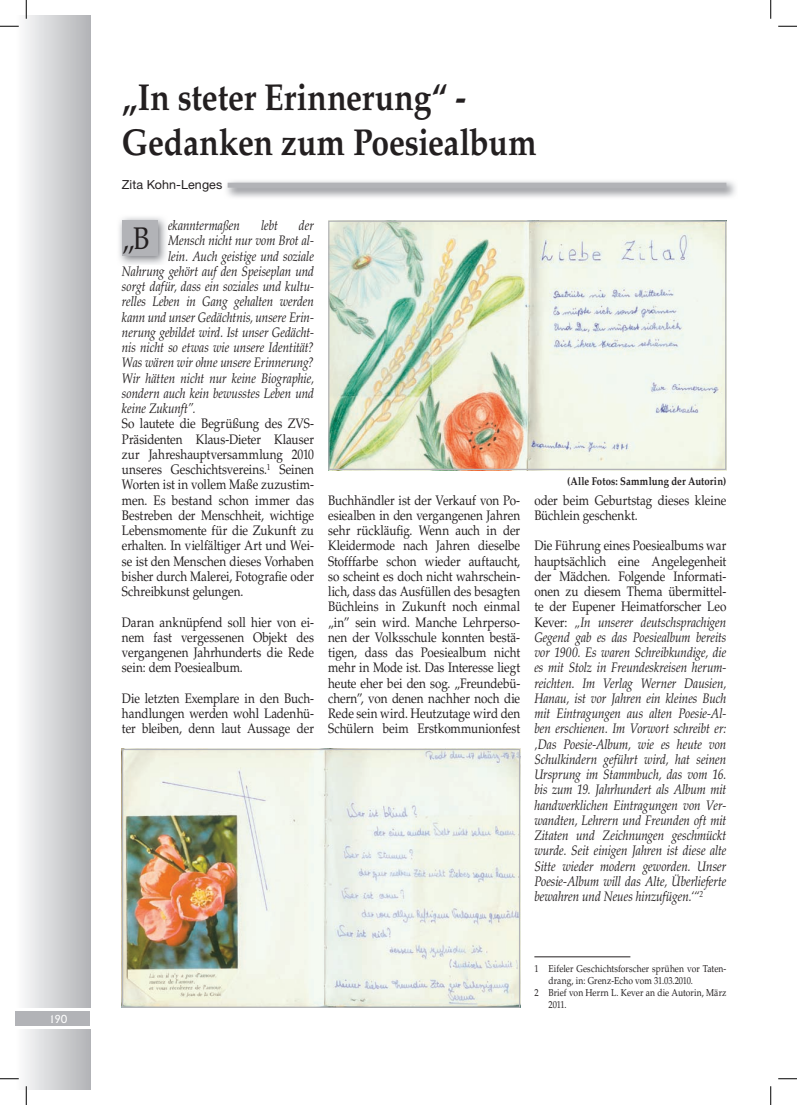
<style>
.page{position:relative;width:797px;height:1105px;background:#fff}
.page>*{position:absolute;margin:0;border:0;box-sizing:border-box;transform-origin:0 0}
.t1{font:700 37.5px/45px "Palatino LT Std";letter-spacing:-.01em;color:#231f20;scale:.85 1}
.t2{font:31.25px "Palatino LT Std";color:#231f20;scale:.85 1}
.t3{font:italic 13.75px/15.2px "Palatino LT Std";letter-spacing:-.005em;color:#231f20;text-align:justify;scale:.85 1}
.t4{font:13.75px/15.2px "Palatino LT Std";letter-spacing:-.005em;color:#231f20;text-align:justify;scale:.85 1}
.t5{font:12.5px "Helvetica Neue LT Std";letter-spacing:.005em;color:#231f20}
.t6{font:700 11.25px "Palatino LT Std";letter-spacing:.01em;color:#231f20;scale:.85 1}
.t7{font:11.25px "Adelon";color:#fff}
.t8{font:10px "Palatino LT Std";letter-spacing:.005em;color:#231f20;scale:.85 1}
.s1{font-style:normal}
</style>
<div class="page">
<div style="left:16px;top:16px;width:74px;height:992px;background:linear-gradient(to right,#fcfcfd,#b3b4b7)"></div>
<div style="left:16px;top:1029px;width:74px;height:60px;background:linear-gradient(to right,#fcfcfd,#b3b4b7)"></div>
<hr style="left:534px;top:957px;width:96px;height:1px;background:#231f20">
<div style="left:228px;top:183px;width:498px;height:5px;background:#b2b3b7"></div>
<img style="left:330px;top:223px;width:394px;height:245px">
<div style="left:328px;top:221px;width:398px;height:249px;border:1px solid #b2b3b7"></div>
<img style="left:124px;top:751px;width:394px;height:255px">
<div style="left:122px;top:749px;width:398px;height:259px;border:1px solid #b2b3b7"></div>
<img style="left:119px;top:217px;width:47px;height:49px">
<div style="left:122px;top:220px;width:35px;height:35px;background:#b2b3b7"></div>
<div style="left:16px;top:1011px;width:74px;height:14px;background:#b2b3b7"></div>
<svg style="left:0;top:25px;width:19px;height:2px"></svg>
<svg style="left:778px;top:25px;width:19px;height:2px"></svg>
<svg style="left:0;top:1078px;width:19px;height:1px"></svg>
<svg style="left:778px;top:1078px;width:19px;height:1px"></svg>
<svg style="left:25px;top:0;width:2px;height:19px"></svg>
<svg style="left:25px;top:1086px;width:2px;height:19px"></svg>
<svg style="left:770px;top:0;width:1px;height:19px"></svg>
<svg style="left:770px;top:1086px;width:1px;height:19px"></svg>
<p class="t7" style="left:49px;top:1012px;width:20px">190</p>
<h1 class="t1" style="left:122px;top:75px;width:489px">„In steter Erinnerung“ -<br>Gedanken zum Poesiealbum</h1>
<p class="t5" style="left:122px;top:177px;width:102px">Zita Kohn-Lenges</p>
<p class="t3" style="left:168px;top:218px;width:86px">ekanntermaßen</p>
<p class="t3" style="left:261px;top:218px;width:21px">lebt</p>
<p class="t3" style="left:299px;top:218px;width:19px">der</p>
<p class="t3" style="left:168px;top:233px;width:173px">Mensch nicht nur vom Brot al-</p>
<p class="t3" style="left:168px;top:248px;width:173px">lein. Auch geistige und soziale</p>
<p class="t3" style="left:122px;top:264px;width:227px">Nahrung gehört auf den Speiseplan und</p>
<p class="t3" style="left:122px;top:279px;width:227px">sorgt dafür, dass ein soziales und kultu-</p>
<p class="t3" style="left:122px;top:294px;width:227px">relles Leben in Gang gehalten werden</p>
<p class="t3" style="left:122px;top:309px;width:227px">kann und unser Gedächtnis, unsere Erin-</p>
<p class="t3" style="left:122px;top:325px;width:227px">nerung gebildet wird. Ist unser Gedächt-</p>
<p class="t3" style="left:122px;top:340px;width:227px">nis nicht so etwas wie unsere Identität?</p>
<p class="t3" style="left:122px;top:355px;width:227px">Was wären wir ohne unsere Erinnerung?</p>
<p class="t3" style="left:122px;top:370px;width:227px">Wir hätten nicht nur keine Biographie,</p>
<p class="t3" style="left:122px;top:386px;width:227px">sondern auch kein bewusstes Leben und</p>
<p class="t3" style="left:122px;top:401px;width:88px">keine Zukunft”.</p>
<p class="t4" style="left:122px;top:416px;width:227px">So lautete die Begrüßung des ZVS-Präsidenten Klaus-Dieter Klauser zur Jahreshauptversammlung 2010 unseres Geschichtsvereins.<sup>1</sup> Seinen Worten ist in vollem Maße zuzustim&shy;men. Es bestand schon immer das Bestreben der Menschheit, wichtige Lebensmomente für die Zukunft zu erhalten. In vielfältiger Art und Wei&shy;se ist den Menschen dieses Vorhaben bisher durch Malerei, Fotografie oder Schreibkunst gelungen.</p>
<p class="t4" style="left:122px;top:614px;width:227px">Daran anknüpfend soll hier von ei&shy;nem fast vergessenen Objekt des vergangenen Jahrhunderts die Rede sein: dem Poesiealbum.</p>
<p class="t4" style="left:122px;top:691px;width:227px">Die letzten Exemplare in den Buch&shy;handlungen werden wohl Ladenhü&shy;ter bleiben, denn laut Aussage der</p>
<h2 class="t2" style="left:122px;top:220px;width:34px">„B</h2>
<p class="t6" style="left:567px;top:474px;width:189px">(alle Fotos: Sammlung der autorin)</p>
<p class="t4" style="left:328px;top:492px;width:227px">Buchhändler ist der Verkauf von Po&shy;esiealben in den vergangenen Jahren sehr rückläufig. Wenn auch in der Kleidermode nach Jahren dieselbe Stofffarbe schon wieder auftaucht, so scheint es doch nicht wahrschein&shy;lich, dass das Ausfüllen des besagten Büchleins in Zukunft noch einmal „in” sein wird. Manche Lehrperso&shy;nen der Volksschule konnten bestä&shy;tigen, dass das Poesiealbum nicht mehr in Mode ist. Das Interesse liegt heute eher bei den sog. „Freundebü&shy;chern”, von denen nachher noch die Rede sein wird. Heutzutage wird den Schülern beim Erstkommunionfest</p>
<p class="t4" style="left:534px;top:492px;width:227px">oder beim Geburtstag dieses kleine<br>Büchlein geschenkt.</p>
<p class="t3" style="left:534px;top:538px;width:227px"><span class="s1">Die Führung eines Poesiealbums war hauptsächlich eine Angelegenheit der Mädchen. Folgende Informati&shy;onen zu diesem Thema übermittel&shy;te der Eupener Heimatforscher Leo Kever:</span> „In unserer deutschsprachigen Gegend gab es das Poesiealbum bereits vor 1900. Es waren Schreibkundige, die es mit Stolz in Freundeskreisen herum&shy;reichten. Im Verlag Werner Dausien, Hanau, ist vor Jahren ein kleines Buch mit Eintragungen aus alten Poesie-Al&shy;ben erschienen. Im Vorwort schreibt er: ‚Das Poesie-Album, wie es heute von Schulkindern geführt wird, hat seinen Ursprung im Stammbuch, das vom 16. bis zum 19. Jahrhundert als Album mit handwerklichen Eintragungen von Ver&shy;wandten, Lehrern und Freunden oft mit Zitaten und Zeichnungen geschmückt wurde. Seit einigen Jahren ist diese alte Sitte wieder modern geworden. Unser Poesie-Album will das Alte, Überlieferte bewahren und Neues hinzufügen.‘“<sup>2</sup></p>
<p class="t8" style="left:534px;top:962px;width:227px">1 Eifeler Geschichtsforscher sprühen vor Taten-</p>
<p class="t8" style="left:548px;top:974px;width:171px">drang, in: Grenz-Echo vom 31.03.2010.</p>
<p class="t8" style="left:534px;top:986px;width:227px">2 Brief von Herrn L. Kever an die Autorin, März</p>
<p class="t8" style="left:548px;top:998px;width:23px">2011.</p>
</div>
